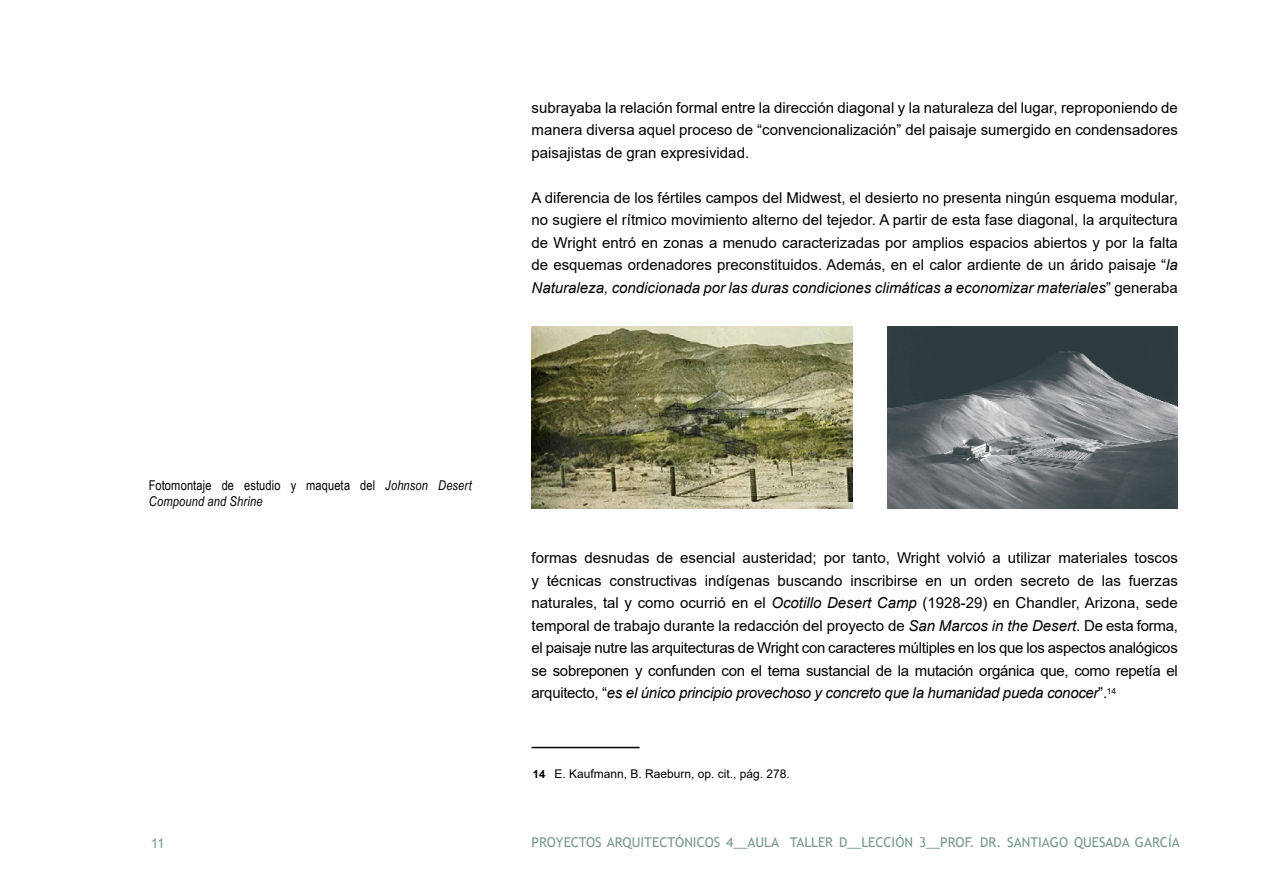
<style>
.page{position:relative;width:1263px;height:893px;background:#fff}
.page>*{position:absolute;margin:0;border:0;box-sizing:border-box;transform-origin:0 0}
.t1{font:15px/22.5px "Arial";color:#000;text-align:justify}
.t2{font:13.5px "Trebuchet MS";color:#78988b}
.t3{font:13.5px/16.5px "Arial Narrow";letter-spacing:.01em;color:#000}
.t4{font:13.5px "Arial";color:#79998d}
.t5{font:12px "Arial";color:#000}
.s1{font-style:italic}
.s2{font-weight:700;font-size:11.25px}
</style>
<div class="page">
<hr style="left:531px;top:747px;width:108px;height:1px;background:#000">
<img style="left:531px;top:326px;width:322px;height:183px">
<img style="left:888px;top:326px;width:290px;height:183px">
<p class="t1" style="left:531px;top:96px;width:648px">subrayaba la relación formal entre la dirección diagonal y la naturaleza del lugar, reproponiendo de manera diversa aquel proceso de “convencionalización” del paisaje sumergido en condensadores paisajistas de gran expresividad.</p>
<p class="t1" style="left:531px;top:186px;width:648px">A diferencia de los fértiles campos del Midwest, el desierto no presenta ningún esquema modular, no sugiere el rítmico movimiento alterno del tejedor. A partir de esta fase diagonal, la arquitectura de Wright entró en zonas a menudo caracterizadas por amplios espacios abiertos y por la falta de esquemas ordenadores preconstituidos. Además, en el calor ardiente de un árido paisaje “<span class="s1">la Naturaleza, condicionada por las duras condiciones climáticas a economizar materiales</span>” generaba</p>
<p class="t3" style="left:149px;top:476px;width:325px">Fotomontaje de estudio y maqueta del <span class="s1">Johnson Desert<br>Compound and Shrine</span></p>
<p class="t1" style="left:531px;top:546px;width:648px">formas desnudas de esencial austeridad; por tanto, Wright volvió a utilizar materiales toscos y técnicas constructivas indígenas buscando inscribirse en un orden secreto de las fuerzas naturales, tal y como ocurrió en el <span class="s1">Ocotillo Desert Camp</span> (1928-29) en Chandler, Arizona, sede temporal de trabajo durante la redacción del proyecto de <span class="s1">San Marcos in the Desert</span>. De esta forma, el paisaje nutre las arquitecturas de Wright con caracteres múltiples en los que los aspectos analógicos se sobreponen y confunden con el tema sustancial de la mutación orgánica que, como repetía el arquitecto, “<span class="s1">es el único principio provechoso y concreto que la humanidad pueda conocer</span>”.<sup>14</sup></p>
<p class="t5" style="left:533px;top:766px;width:258px"><span class="s2">14</span> E. Kaufmann, B. Raeburn, op. cit., pág. 278.</p>
<p class="t4" style="left:151px;top:834px;width:16px">11</p>
<p class="t2" style="left:531px;top:833px;width:650px">PROYECTOS ARQUITECTÓNICOS 4__AULA TALLER D__LECCIÓN 3__PROF. DR. SANTIAGO QUESADA GARCÍA</p>
</div>
